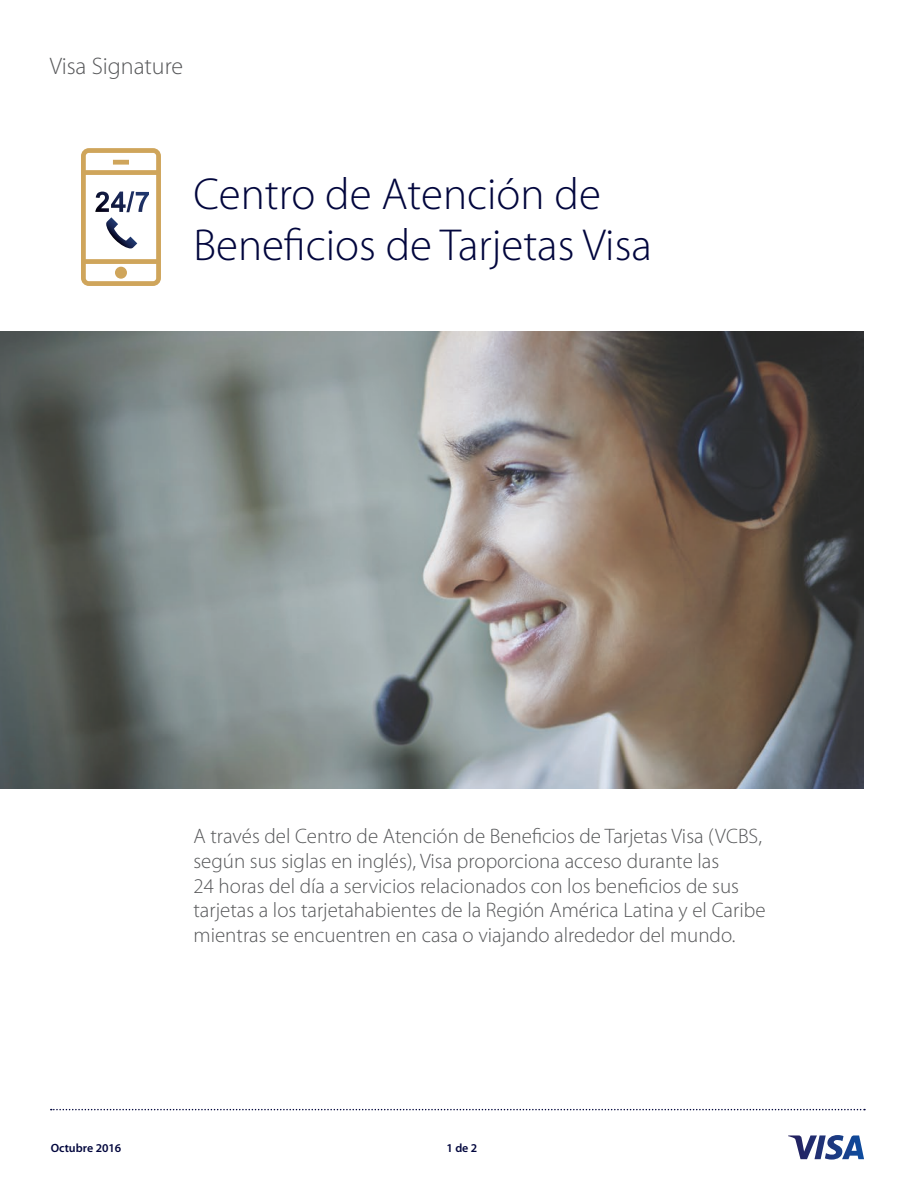
<style>
.page{position:relative;width:918px;height:1188px;background:#fff}
.page>*{position:absolute;margin:0;border:0;box-sizing:border-box;transform-origin:0 0}
.t1{font:300 45px/51px "Myriad Pro";color:#02063d}
.t2{font:300 24px "Myriad Pro";color:#57585a}
.t3{font:300 21px/24.8px "Myriad Pro";color:#57585a}
.t4{font:600 12px "Myriad Pro";color:#02063d}
</style>
<div class="page">
<svg style="left:51px;top:1109px;width:814px;height:1px"></svg>
<svg style="left:788px;top:1135px;width:76px;height:25px"></svg>
<img style="left:0;top:332px;width:864px;height:456px">
<svg style="left:81px;top:148px;width:80px;height:138px"></svg>
<p class="t2" style="left:50px;top:53px;width:135px">Visa Signature</p>
<h1 class="t1" style="left:194px;top:170px;width:460px">Centro de Atención de<br>Beneficios de Tarjetas Visa</h1>
<p class="t3" style="left:194px;top:824px;width:574px">A través del Centro de Atención de Beneficios de Tarjetas Visa (VCBS, según sus siglas en inglés), Visa proporciona acceso durante las<br>24 horas del día a servicios relacionados con los beneficios de sus tarjetas a los tarjetahabientes de la Región América Latina y el Caribe mientras se encuentren en casa o viajando alrededor del mundo.</p>
<p class="t4" style="left:51px;top:1141px;width:72px">Octubre 2016</p>
<p class="t4" style="left:446px;top:1141px;width:32px">1 de 2</p>
</div>
